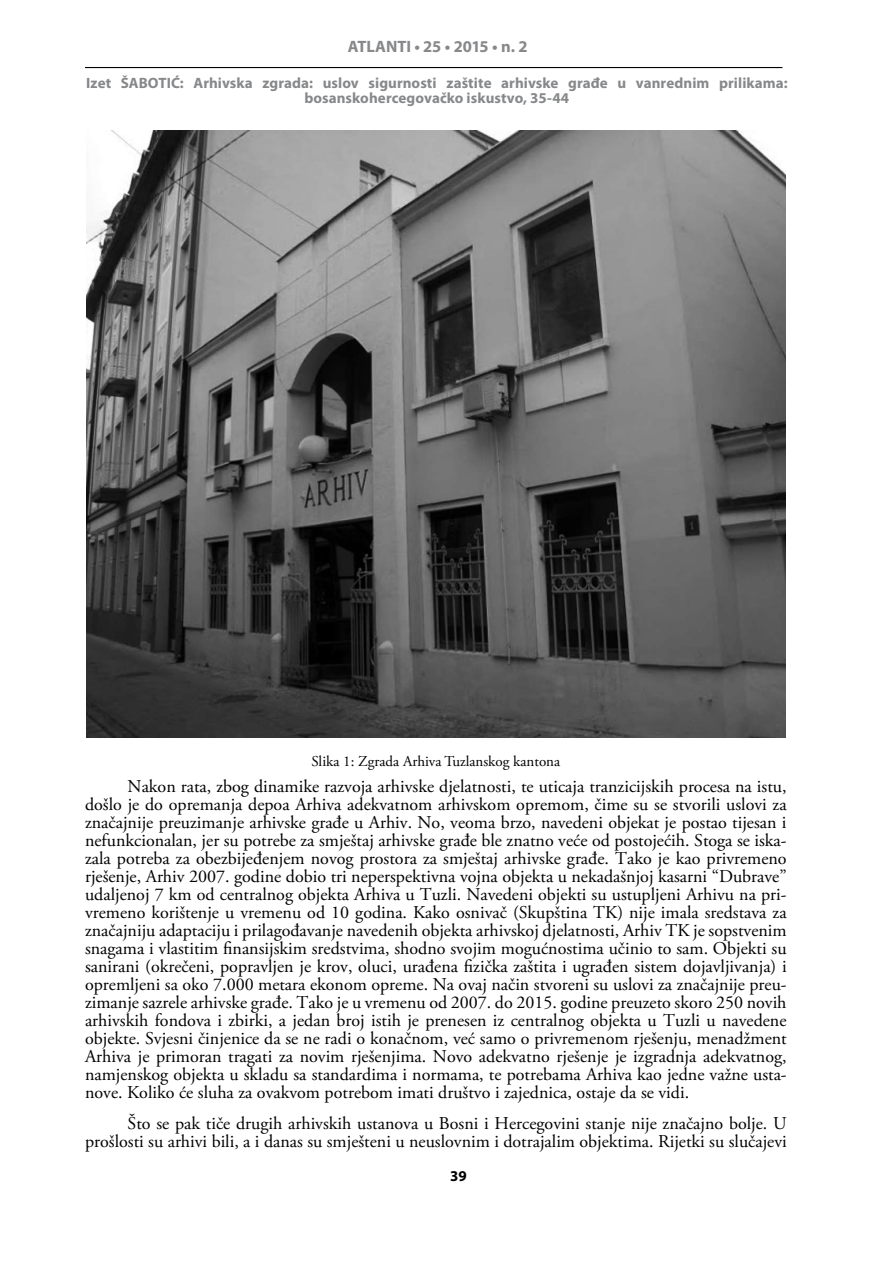
<style>
.page{position:relative;width:893px;height:1263px;background:#fff}
.page>*{position:absolute;margin:0;border:0;box-sizing:border-box;transform-origin:0 0}
.t1{font:18px/18px "Adobe Garamond Pro";color:#000;text-align:justify}
.t2{font:700 16.5px "Myriad Pro";letter-spacing:-.005em;color:#87888a}
.t3{font:700 15px/15px "Myriad Pro";letter-spacing:.005em;color:#87888a;text-align:center}
.t4{font:15px "Adobe Garamond Pro";color:#000}
.t5{font:700 15px "Myriad Pro";color:#000}
</style>
<div class="page">
<hr style="left:85px;top:67px;width:697px;height:1px;background:#000">
<img style="left:87px;top:131px;width:698px;height:606px">
<p class="t2" style="left:348px;top:35px;width:181px">ATLANTI • 25 • 2015 • n. 2</p>
<p class="t3" style="left:86px;top:75px;width:703px">Izet ŠABOTIĆ: Arhivska zgrada: uslov sigurnosti zaštite arhivske građe u vanrednim prilikama: bosanskohercegovačko iskustvo, 35-44</p>
<p class="t4" style="left:311px;top:752px;width:250px">Slika 1: Zgrada Arhiva Tuzlanskog kantona</p>
<p class="t1" style="left:85px;top:778px;width:703px;text-indent:43px">Nakon rata, zbog dinamike razvoja arhivske djelatnosti, te uticaja tranzicijskih procesa na istu, došlo je do opremanja depoa Arhiva adekvatnom arhivskom opremom, čime su se stvorili uslovi za značajnije preuzimanje arhivske građe u Arhiv. No, veoma brzo, navedeni objekat je postao tijesan i nefunkcionalan, jer su potrebe za smještaj arhivske građe ble znatno veće od postojećih. Stoga se iska&shy;zala potreba za obezbijeđenjem novog prostora za smještaj arhivske građe. Tako je kao privremeno rješenje, Arhiv 2007. godine dobio tri neperspektivna vojna objekta u nekadašnjoj kasarni “Dubrave” udaljenoj 7 km od centralnog objekta Arhiva u Tuzli. Navedeni objekti su ustupljeni Arhivu na pri&shy;vremeno korištenje u vremenu od 10 godina. Kako osnivač (Skupština TK) nije imala sredstava za značajniju adaptaciju i prilagođavanje navedenih objekta arhivskoj djelatnosti, Arhiv TK je sopstvenim snagama i vlastitim finansijskim sredstvima, shodno svojim mogućnostima učinio to sam. Objekti su sanirani (okrečeni, popravljen je krov, oluci, urađena fizička zaštita i ugrađen sistem dojavljivanja) i opremljeni sa oko 7.000 metara ekonom opreme. Na ovaj način stvoreni su uslovi za značajnije preu&shy;zimanje sazrele arhivske građe. Tako je u vremenu od 2007. do 2015. godine preuzeto skoro 250 novih arhivskih fondova i zbirki, a jedan broj istih je prenesen iz centralnog objekta u Tuzli u navedene objekte. Svjesni činjenice da se ne radi o konačnom, već samo o privremenom rješenju, menadžment Arhiva je primoran tragati za novim rješenjima. Novo adekvatno rješenje je izgradnja adekvatnog, namjenskog objekta u skladu sa standardima i normama, te potrebama Arhiva kao jedne važne usta&shy;nove. Koliko će sluha za ovakvom potrebom imati društvo i zajednica, ostaje da se vidi.</p>
<p class="t1" style="left:85px;top:1115px;width:703px;text-align:right">Što se pak tiče drugih arhivskih ustanova u Bosni i Hercegovini stanje nije značajno bolje. U prošlosti su arhivi bili, a i danas su smješteni u neuslovnim i dotrajalim objektima. Rijetki su slučajevi</p>
<p class="t5" style="left:450px;top:1166px;width:18px">39</p>
</div>
